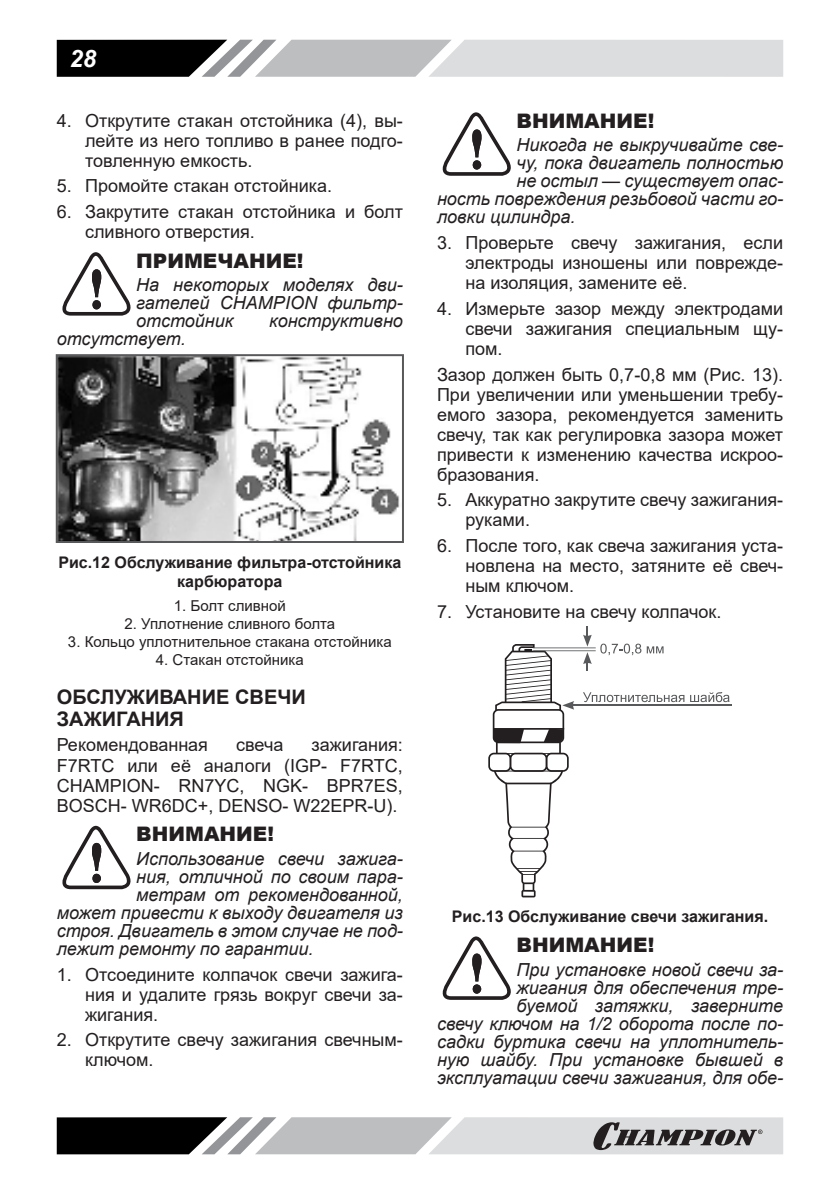
<style>
.page{position:relative;width:840px;height:1191px;background:#fff}
.page>*{position:absolute;margin:0;border:0;box-sizing:border-box;transform-origin:0 0}
.t1{font:italic 700 24px "Arial";color:#fff}
.t2{font:900 20px "Arial";color:#231f20}
.t3{font:700 20px/22px "Arial";color:#231f20}
.t4{font:18px/20px "Arial";color:#231f20;text-align:justify}
.t5{font:italic 18px/18px "Arial";color:#231f20;text-align:justify}
.t6{font:700 16px/19.2px "Arial";color:#231f20;text-align:center}
.t7{font:15px "Arial";color:#231f20}
</style>
<div class="page">
<svg style="left:57px;top:40px;width:725px;height:37px;background:#a7a8a9"></svg>
<svg style="left:57px;top:1117px;width:725px;height:37px;background:#9c9c9d"></svg>
<svg style="left:62px;top:252px;width:69px;height:63px"></svg>
<img style="left:59px;top:357px;width:341px;height:183px">
<div style="left:56px;top:354px;width:348px;height:189px;border:2px solid #58595b"></div>
<svg style="left:62px;top:826px;width:69px;height:63px"></svg>
<svg style="left:442px;top:112px;width:69px;height:64px"></svg>
<hr style="left:533px;top:650px;width:62px;height:1px;background:#58595b">
<hr style="left:533px;top:647px;width:62px;height:1px;background:#58595b">
<hr style="left:571px;top:704px;width:160px;height:2px;background:#58595b">
<svg style="left:583px;top:652px;width:8px;height:19px"></svg>
<svg style="left:583px;top:626px;width:8px;height:20px"></svg>
<svg style="left:600px;top:643px;width:63px;height:12px"></svg>
<svg style="left:583px;top:692px;width:146px;height:10px"></svg>
<svg style="left:488px;top:644px;width:86px;height:253px"></svg>
<svg style="left:442px;top:936px;width:69px;height:63px"></svg>
<h1 class="t1" style="left:70px;top:44px;width:28px">28</h1>
<p class="t4" style="left:85px;top:110px;width:319px;text-indent:-28px">4. Открутите стакан отстойника (4), вы&shy;лейте из него топливо в ранее подго&shy;товленную емкость.</p>
<p class="t4" style="left:57px;top:176px;width:277px">5. Промойте стакан отстойника.</p>
<p class="t4" style="left:85px;top:201px;width:319px;text-indent:-28px">6. Закрутите стакан отстойника и болт сливного отверстия.</p>
<p class="t2" style="left:136px;top:246px;width:169px">ПРИМЕЧАНИЕ!</p>
<p class="t5" style="left:136px;top:276px;width:268px">На некоторых моделях дви&shy;гателей CHAMPION фильтр&shy;отстойник</p>
<p class="t5" style="left:269px;top:312px;width:135px">конструктивно</p>
<p class="t5" style="left:57px;top:330px;width:130px">отсутствует.</p>
<p class="t6" style="left:58px;top:553px;width:344px">Рис.12 Обслуживание фильтра-отстойника карбюратора</p>
<p class="t7" style="left:174px;top:595px;width:113px">1. Болт сливной</p>
<p class="t7" style="left:124px;top:613px;width:212px">2. Уплотнение сливного болта</p>
<p class="t7" style="left:68px;top:631px;width:325px">3. Кольцо уплотнительное стакана отстойника</p>
<p class="t7" style="left:156px;top:649px;width:149px">4. Стакан отстойника</p>
<p class="t3" style="left:57px;top:686px;width:250px">ОБСЛУЖИВАНИЕ СВЕЧИ<br>ЗАЖИГАНИЯ</p>
<p class="t4" style="left:57px;top:735px;width:153px">Рекомендованная</p>
<p class="t4" style="left:236px;top:735px;width:49px">свеча</p>
<p class="t4" style="left:57px;top:735px;width:347px;text-indent:255px">зажигания:<br>F7RTC или её аналоги (IGP- F7RTC, CHAMPION- RN7YC, NGK- BPR7ES, BOSCH- WR6DC+, DENSO- W22EPR-U).</p>
<p class="t2" style="left:136px;top:819px;width:139px">ВНИМАНИЕ!</p>
<p class="t5" style="left:136px;top:849px;width:268px">Использование свечи зажига-</p>
<p class="t5" style="left:136px;top:867px;width:268px">ния, отличной по своим пара-</p>
<p class="t5" style="left:136px;top:885px;width:268px">метрам от рекомендованной,</p>
<p class="t5" style="left:57px;top:903px;width:347px">может привести к выходу двигателя из</p>
<p class="t5" style="left:57px;top:921px;width:347px">строя. Двигатель в этом случае не под-</p>
<p class="t5" style="left:57px;top:939px;width:258px">лежит ремонту по гарантии.</p>
<p class="t4" style="left:85px;top:964px;width:319px;text-indent:-28px">1. Отсоедините колпачок свечи зажига&shy;ния и удалите грязь вокруг свечи за&shy;жигания.</p>
<p class="t4" style="left:85px;top:1029px;width:319px;text-indent:-28px">2. Открутите свечу зажигания свечным&shy;ключом.</p>
<p class="t2" style="left:516px;top:106px;width:139px">ВНИМАНИЕ!</p>
<p class="t5" style="left:516px;top:136px;width:268px">Никогда не выкручивайте све-</p>
<p class="t5" style="left:516px;top:154px;width:268px">чу, пока двигатель полностью</p>
<p class="t5" style="left:516px;top:172px;width:268px">не остыл — существует опас-</p>
<p class="t5" style="left:437px;top:190px;width:347px">ность повреждения резьбовой части го-</p>
<p class="t5" style="left:437px;top:208px;width:140px">ловки цилиндра.</p>
<p class="t4" style="left:465px;top:233px;width:319px;text-indent:-28px">3. Проверьте свечу зажигания, если электроды изношены или поврежде&shy;на изоляция, замените её.</p>
<p class="t4" style="left:465px;top:298px;width:319px;text-indent:-28px">4. Измерьте зазор между электродами свечи зажигания специальным щу&shy;пом.</p>
<p class="t4" style="left:437px;top:364px;width:347px">Зазор должен быть 0,7-0,8 мм (Рис. 13).<br>При увеличении или уменьшении требу&shy;емого зазора, рекомендуется заменить свечу, так как регулировка зазора может привести к изменению качества искроо&shy;бразования.</p>
<p class="t4" style="left:465px;top:490px;width:319px;text-indent:-28px">5. Аккуратно закрутите свечу зажигания&shy;руками.</p>
<p class="t4" style="left:465px;top:535px;width:319px;text-indent:-28px">6. После того, как свеча зажигания уста&shy;новлена на место, затяните её свеч&shy;ным ключом.</p>
<p class="t4" style="left:437px;top:601px;width:286px">7. Установите на свечу колпачок.</p>
<p class="t6" style="left:451px;top:907px;width:317px">Рис.13 Обслуживание свечи зажигания.</p>
<p class="t2" style="left:516px;top:930px;width:139px">ВНИМАНИЕ!</p>
<p class="t5" style="left:437px;top:960px;width:347px;text-align:right">При установке новой свечи за-<br>жигания для обеспечения тре-<br>буемой затяжки, заверните<br>свечу ключом на 1/2 оборота после по&shy;садки буртика свечи на уплотнитель&shy;ную шайбу. При установке бывшей в эксплуатации свечи зажигания, для обе-</p>
</div>
